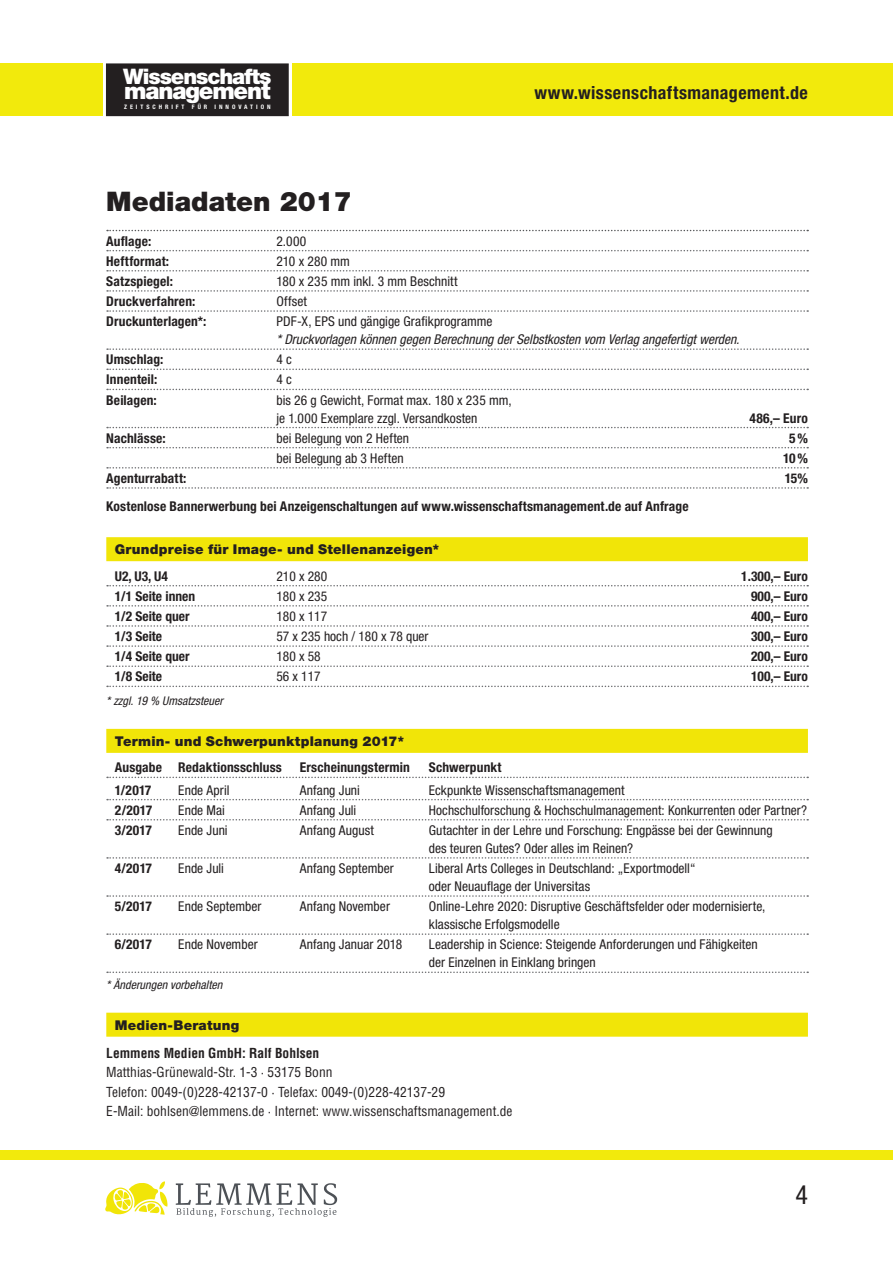
<style>
.page{position:relative;width:893px;height:1263px;background:#fff}
.page>*{position:absolute;margin:0;border:0;box-sizing:border-box;transform-origin:0 0}
.t1{font:900 27px "Helvetica Neue LT Std";color:#231f20}
.t2{font:condensed 26.25px "Helvetica Neue LT Std";color:#231f20}
.t3{font:900 23.25px "Helvetica Neue LT Std";letter-spacing:-.05em;color:#fff}
.t4{font:900 21.45px "Helvetica Neue LT Std";letter-spacing:-.05em;color:#fff}
.t5{font:700 condensed 18px "Helvetica Neue LT Std";letter-spacing:.025em;color:#231f20}
.t6{font:condensed 13.5px/18px "Helvetica Neue LT Std";letter-spacing:.005em;color:#231f20}
.t7{font:700 condensed 13.5px "Helvetica Neue LT Std";letter-spacing:.01em;color:#231f20}
.t8{font:condensed 13.5px/19.5px "Helvetica LT Std";color:#231f20}
.t9{font:900 13.5px "Helvetica Neue LT Std";letter-spacing:.015em;color:#231f20}
.t10{font:italic condensed 13.5px "Helvetica Neue LT Std";color:#231f20}
.t11{font:700 condensed 13.5px "Helvetica LT Std";color:#231f20}
.t12{font:italic condensed 12px "Helvetica Neue LT Std";letter-spacing:.005em;color:#231f20}
.t13{font:700 condensed 6.15px "Helvetica Neue LT Std";letter-spacing:.48em;color:#fff}
</style>
<div class="page">
<div style="left:0;top:64px;width:102px;height:52px;background:#f2ea0c"></div>
<div style="left:293px;top:64px;width:600px;height:52px;background:#f2ea0c"></div>
<div style="left:0;top:1150px;width:893px;height:10px;background:#f2ea0c"></div>
<div style="left:106px;top:64px;width:182px;height:52px;background:#231f20"></div>
<svg style="left:107px;top:230px;width:701px;height:1px"></svg>
<svg style="left:107px;top:250px;width:701px;height:1px"></svg>
<svg style="left:107px;top:270px;width:701px;height:2px"></svg>
<svg style="left:107px;top:290px;width:701px;height:2px"></svg>
<svg style="left:107px;top:310px;width:701px;height:2px"></svg>
<svg style="left:107px;top:348px;width:701px;height:2px"></svg>
<svg style="left:107px;top:369px;width:701px;height:1px"></svg>
<svg style="left:107px;top:389px;width:701px;height:1px"></svg>
<svg style="left:107px;top:427px;width:701px;height:1px"></svg>
<svg style="left:107px;top:447px;width:701px;height:1px"></svg>
<svg style="left:107px;top:467px;width:701px;height:2px"></svg>
<svg style="left:107px;top:487px;width:701px;height:2px"></svg>
<div style="left:106px;top:537px;width:702px;height:24px;background:#f1e508"></div>
<svg style="left:107px;top:585px;width:701px;height:1px"></svg>
<svg style="left:107px;top:605px;width:701px;height:2px"></svg>
<svg style="left:107px;top:625px;width:701px;height:2px"></svg>
<svg style="left:107px;top:645px;width:701px;height:2px"></svg>
<svg style="left:107px;top:665px;width:701px;height:2px"></svg>
<svg style="left:107px;top:686px;width:701px;height:1px"></svg>
<div style="left:106px;top:729px;width:702px;height:24px;background:#f1e508"></div>
<svg style="left:107px;top:777px;width:701px;height:1px"></svg>
<svg style="left:107px;top:799px;width:701px;height:1px"></svg>
<svg style="left:107px;top:819px;width:701px;height:1px"></svg>
<svg style="left:107px;top:857px;width:701px;height:2px"></svg>
<svg style="left:107px;top:895px;width:701px;height:2px"></svg>
<svg style="left:107px;top:933px;width:701px;height:2px"></svg>
<svg style="left:107px;top:971px;width:701px;height:2px"></svg>
<div style="left:106px;top:1013px;width:702px;height:24px;background:#f1e508"></div>
<svg style="left:176px;top:1183px;width:161px;height:34px"></svg>
<svg style="left:105px;top:1181px;width:63px;height:34px"></svg>
<h3 class="t4" style="left:123px;top:64px;width:150px">Wissenschafts</h3>
<h3 class="t3" style="left:124px;top:77px;width:148px">management</h3>
<p class="t13" style="left:124px;top:103px;width:148px">ZEITSCHRIFT FÜR INNOVATION</p>
<h3 class="t5" style="left:534px;top:82px;width:275px">www.wissenschaftsmanagement.de</h3>
<h1 class="t1" style="left:106px;top:185px;width:247px">Mediadaten 2017</h1>
<p class="t7" style="left:106px;top:233px;width:46px">Auflage:</p>
<p class="t6" style="left:276px;top:232px;width:31px">2.000</p>
<p class="t7" style="left:106px;top:253px;width:64px">Heftformat:</p>
<p class="t6" style="left:276px;top:252px;width:75px">210 x 280 mm</p>
<p class="t7" style="left:106px;top:273px;width:68px">Satzspiegel:</p>
<p class="t6" style="left:276px;top:272px;width:183px">180 x 235 mm inkl. 3 mm Beschnitt</p>
<p class="t7" style="left:106px;top:293px;width:91px">Druckverfahren:</p>
<p class="t6" style="left:276px;top:292px;width:32px">Offset</p>
<p class="t7" style="left:106px;top:313px;width:101px">Druckunterlagen*:</p>
<p class="t6" style="left:276px;top:312px;width:218px">PDF-X, EPS und gängige Grafikprogramme</p>
<p class="t10" style="left:276px;top:332px;width:465px">* Druckvorlagen können gegen Berechnung der Selbstkosten vom Verlag angefertigt werden.</p>
<p class="t7" style="left:106px;top:351px;width:59px">Umschlag:</p>
<p class="t6" style="left:276px;top:350px;width:17px">4 c</p>
<p class="t7" style="left:106px;top:371px;width:53px">Innenteil:</p>
<p class="t6" style="left:276px;top:371px;width:17px">4 c</p>
<p class="t7" style="left:106px;top:392px;width:52px">Beilagen:</p>
<p class="t6" style="left:276px;top:391px;width:237px">bis 26 g Gewicht, Format max. 180 x 235 mm, je 1.000 Exemplare zzgl. Versandkosten</p>
<p class="t7" style="left:749px;top:410px;width:60px">486,– Euro</p>
<p class="t7" style="left:106px;top:430px;width:61px">Nachlässe:</p>
<p class="t6" style="left:276px;top:429px;width:134px">bei Belegung von 2 Heften</p>
<p class="t7" style="left:789px;top:430px;width:20px">5%</p>
<p class="t6" style="left:276px;top:449px;width:129px">bei Belegung ab 3 Heften</p>
<p class="t7" style="left:783px;top:450px;width:26px">10%</p>
<p class="t7" style="left:106px;top:470px;width:82px">Agenturrabatt:</p>
<p class="t7" style="left:785px;top:470px;width:25px">15%</p>
<p class="t7" style="left:106px;top:498px;width:584px">Kostenlose Bannerwerbung bei Anzeigenschaltungen auf www.wissenschaftsmanagement.de auf Anfrage</p>
<p class="t9" style="left:115px;top:541px;width:326px">Grundpreise für Image- und Stellenanzeigen*</p>
<p class="t7" style="left:115px;top:568px;width:55px">U2, U3, U4</p>
<p class="t6" style="left:276px;top:567px;width:52px">210 x 280</p>
<p class="t7" style="left:741px;top:568px;width:68px">1.300,– Euro</p>
<p class="t7" style="left:115px;top:588px;width:82px">1/1 Seite innen</p>
<p class="t6" style="left:276px;top:587px;width:52px">180 x 235</p>
<p class="t7" style="left:751px;top:588px;width:58px">900,– Euro</p>
<p class="t7" style="left:115px;top:608px;width:76px">1/2 Seite quer</p>
<p class="t6" style="left:276px;top:607px;width:52px">180 x 117</p>
<p class="t7" style="left:751px;top:608px;width:58px">400,– Euro</p>
<p class="t7" style="left:115px;top:628px;width:49px">1/3 Seite</p>
<p class="t6" style="left:276px;top:627px;width:154px">57 x 235 hoch / 180 x 78 quer</p>
<p class="t7" style="left:751px;top:628px;width:58px">300,– Euro</p>
<p class="t7" style="left:115px;top:648px;width:76px">1/4 Seite quer</p>
<p class="t6" style="left:276px;top:647px;width:46px">180 x 58</p>
<p class="t7" style="left:751px;top:648px;width:58px">200,– Euro</p>
<p class="t7" style="left:115px;top:668px;width:49px">1/8 Seite</p>
<p class="t6" style="left:276px;top:667px;width:46px">56 x 117</p>
<p class="t7" style="left:751px;top:668px;width:58px">100,– Euro</p>
<p class="t12" style="left:106px;top:694px;width:118px">* zzgl. 19 % Umsatzsteuer</p>
<p class="t9" style="left:115px;top:733px;width:291px">Termin- und Schwerpunktplanung 2017*</p>
<p class="t7" style="left:115px;top:759px;width:169px">Ausgabe Redaktionsschluss</p>
<p class="t7" style="left:300px;top:759px;width:112px">Erscheinungstermin</p>
<p class="t7" style="left:429px;top:759px;width:74px">Schwerpunkt</p>
<p class="t7" style="left:115px;top:782px;width:38px">1/2017</p>
<p class="t6" style="left:178px;top:781px;width:53px">Ende April</p>
<p class="t6" style="left:300px;top:781px;width:62px">Anfang Juni</p>
<p class="t6" style="left:429px;top:781px;width:197px">Eckpunkte Wissenschaftsmanagement</p>
<p class="t7" style="left:115px;top:802px;width:39px">2/2017</p>
<p class="t6" style="left:178px;top:801px;width:48px">Ende Mai</p>
<p class="t6" style="left:300px;top:801px;width:58px">Anfang Juli</p>
<p class="t6" style="left:429px;top:801px;width:380px">Hochschulforschung &amp; Hochschulmanagement: Konkurrenten oder Partner?</p>
<p class="t7" style="left:115px;top:822px;width:39px">3/2017</p>
<p class="t6" style="left:178px;top:821px;width:51px">Ende Juni</p>
<p class="t6" style="left:300px;top:821px;width:76px">Anfang August</p>
<p class="t6" style="left:429px;top:821px;width:345px">Gutachter in der Lehre und Forschung: Engpässe bei der Gewinnung des teuren Gutes? Oder alles im Reinen?</p>
<p class="t7" style="left:115px;top:860px;width:39px">4/2017</p>
<p class="t6" style="left:178px;top:859px;width:47px">Ende Juli</p>
<p class="t6" style="left:300px;top:859px;width:95px">Anfang September</p>
<p class="t6" style="left:429px;top:859px;width:268px">Liberal Arts Colleges in Deutschland: „Exportmodell“ oder Neuauflage der Universitas</p>
<p class="t7" style="left:115px;top:898px;width:39px">5/2017</p>
<p class="t6" style="left:178px;top:897px;width:85px">Ende September</p>
<p class="t6" style="left:300px;top:897px;width:92px">Anfang November</p>
<p class="t6" style="left:429px;top:897px;width:338px">Online-Lehre 2020: Disruptive Geschäftsfelder oder modernisierte, klassische Erfolgsmodelle</p>
<p class="t7" style="left:115px;top:936px;width:39px">6/2017</p>
<p class="t6" style="left:178px;top:935px;width:81px">Ende November</p>
<p class="t6" style="left:300px;top:935px;width:104px">Anfang Januar 2018</p>
<p class="t6" style="left:429px;top:935px;width:330px">Leadership in Science: Steigende Anforderungen und Fähigkeiten der Einzelnen in Einklang bringen</p>
<p class="t12" style="left:106px;top:978px;width:118px">* Änderungen vorbehalten</p>
<p class="t9" style="left:115px;top:1017px;width:126px">Medien-Beratung</p>
<p class="t11" style="left:106px;top:1044px;width:215px">Lemmens Medien GmbH: Ralf Bohlsen</p>
<p class="t8" style="left:106px;top:1062px;width:408px">Matthias-Grünewald-Str. 1-3 · 53175 Bonn<br>Telefon: 0049-(0)228-42137-0 · Telefax: 0049-(0)228-42137-29<br>E-Mail: bohlsen@lemmens.de · Internet: www.wissenschaftsmanagement.de</p>
<h2 class="t2" style="left:795px;top:1179px;width:14px">4</h2>
</div>
